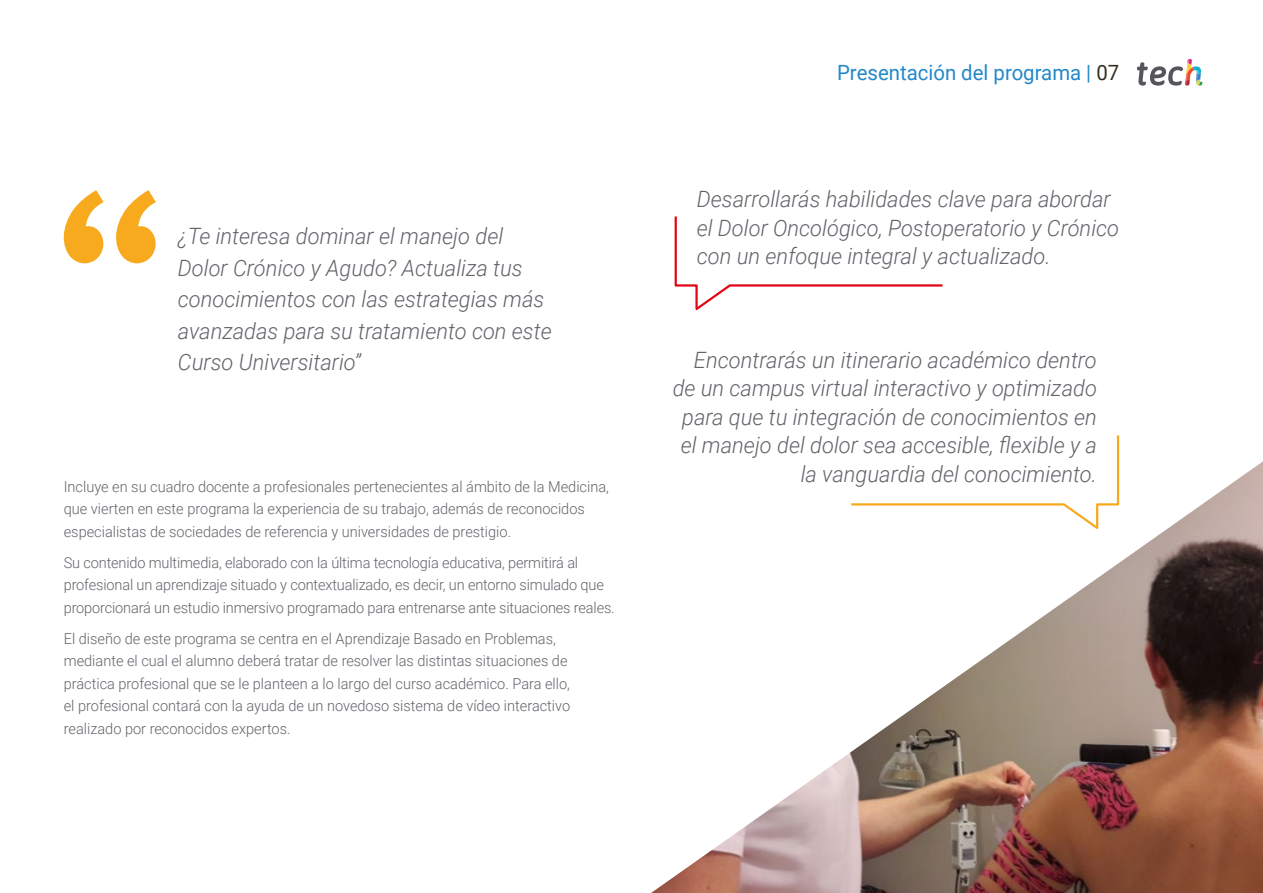
<style>
.page{position:relative;width:1263px;height:893px;background:#fff}
.page>*{position:absolute;margin:0;border:0;box-sizing:border-box;transform-origin:0 0}
.t1{font:italic 300 22.5px/28.5px "Roboto";color:#61646a}
.t2{font:21px "Roboto";color:#2488c9}
.t3{font:300 15px/22.5px "Roboto";color:#61646a}
.s1{color:#312e20}
</style>
<div class="page">
<svg style="left:64px;top:190px;width:92px;height:73px"></svg>
<img style="left:651px;top:461px;width:612px;height:432px">
<svg style="left:1137px;top:59px;width:65px;height:27px"></svg>
<svg style="left:674px;top:216px;width:269px;height:94px"></svg>
<svg style="left:849px;top:435px;width:271px;height:97px"></svg>
<h1 class="t1" style="left:178px;top:220px;width:375px;line-height:31.5px">¿Te interesa dominar el manejo del Dolor Crónico y Agudo? Actualiza tus conocimientos con las estrategias más avanzadas para su tratamiento con este Curso Universitario”</h1>
<p class="t3" style="left:64px;top:475px;width:547px">Incluye en su cuadro docente a profesionales pertenecientes al ámbito de la Medicina, que vierten en este programa la experiencia de su trabajo, además de reconocidos especialistas de sociedades de referencia y universidades de prestigio.</p>
<p class="t3" style="left:64px;top:551px;width:552px">Su contenido multimedia, elaborado con la última tecnología educativa, permitirá al profesional un aprendizaje situado y contextualizado, es decir, un entorno simulado que proporcionará un estudio inmersivo programado para entrenarse ante situaciones reales.</p>
<p class="t3" style="left:64px;top:627px;width:508px">El diseño de este programa se centra en el Aprendizaje Basado en Problemas, mediante el cual el alumno deberá tratar de resolver las distintas situaciones de práctica profesional que se le planteen a lo largo del curso académico. Para ello, el profesional contará con la ayuda de un novedoso sistema de vídeo interactivo realizado por reconocidos expertos.</p>
<h2 class="t2" style="left:837px;top:57px;width:284px">Presentación del programa | <span class="s1">07</span></h2>
<h1 class="t1" style="left:697px;top:184px;width:424px">Desarrollarás habilidades clave para abordar el Dolor Oncológico, Postoperatorio y Crónico con un enfoque integral y actualizado.</h1>
<h1 class="t1" style="left:673px;top:345px;width:426px;text-align:right">Encontrarás un itinerario académico dentro de un campus virtual interactivo y optimizado para que tu integración de conocimientos en el manejo del dolor sea accesible, flexible y a la vanguardia del conocimiento.</h1>
</div>
